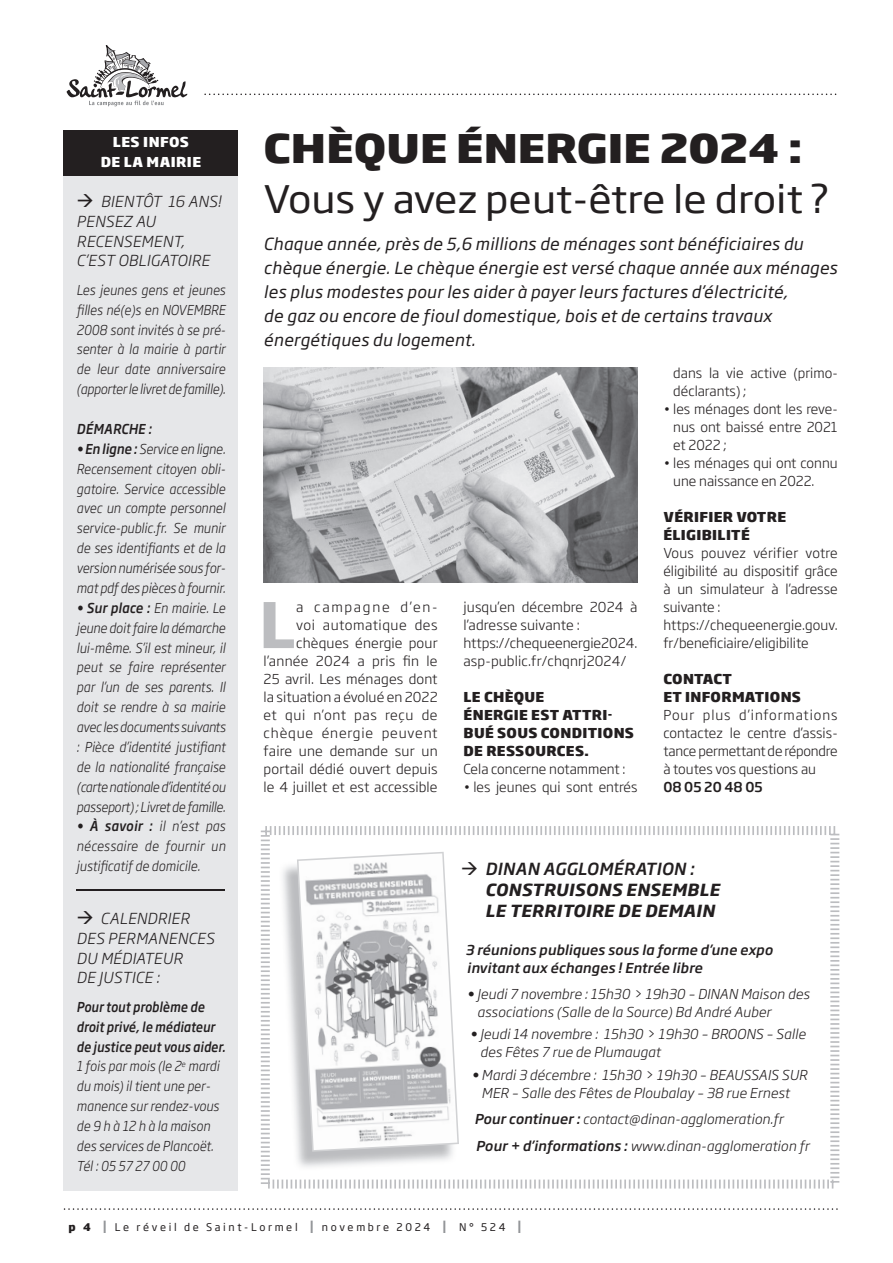
<style>
.page{position:relative;width:893px;height:1263px;background:#fff}
.page>*{position:absolute;margin:0;border:0;box-sizing:border-box;transform-origin:0 0}
.t1{font:700 61.95px "Soho Gothic Pro";color:#bcbdc0}
.t2{font:800 39px "Soho Gothic Pro";color:#231f20;scale:1.08 1}
.t3{font:37.5px "Soho Gothic Pro";color:#231f20;scale:1.08 1}
.t4{font:italic 16.5px/24px "Soho Gothic Pro";letter-spacing:.02em;color:#231f20}
.t5{font:italic 700 16.5px/21px "Soho Gothic Pro";letter-spacing:.025em;color:#231f20}
.t6{font:italic 300 15px/19.8px "Soho Gothic Pro";letter-spacing:.025em;color:#231f20}
.t7{font:italic 300 13.5px/19.8px "Soho Gothic Pro";letter-spacing:.01em;color:#231f20;text-align:justify;scale:.9 1}
.t8{font:300 13.5px/18px "Soho Gothic Pro";color:#231f20}
.t9{font:italic 300 13.5px/18px "Soho Gothic Pro";letter-spacing:.01em;color:#231f20}
.t10{font:800 13.5px/18px "Soho Gothic Pro";letter-spacing:.025em;color:#231f20}
.t11{font:italic 500 13.5px/18px "Soho Gothic Pro";letter-spacing:.01em;color:#231f20}
.t12{font:800 13.5px/19.8px "Soho Gothic Pro";letter-spacing:.035em;color:#fff;text-align:center}
.t13{font:500 13.5px "Soho Gothic Pro";color:#231f20}
.t14{font:italic 500 13.5px "Soho Gothic Pro";letter-spacing:.01em;color:#231f20;scale:.9 1}
.t15{font:10.5px "Soho Gothic Pro";letter-spacing:.25em;color:#231f20}
.s1{font-weight:500}
.s2{font-weight:800}
.s3{font-weight:500;font-size:16.65px;color:#939598}
</style>
<div class="page">
<svg style="left:64px;top:1208px;width:774px;height:2px"></svg>
<svg style="left:66px;top:45px;width:122px;height:62px"></svg>
<svg style="left:204px;top:94px;width:632px;height:1px"></svg>
<div style="left:64px;top:132px;width:174px;height:1059px;background:#e6e7e9"></div>
<div style="left:64px;top:130px;width:174px;height:26px;background:#231f20"></div>
<div style="left:64px;top:150px;width:174px;height:25px;background:#231f20"></div>
<hr style="left:77px;top:890px;width:148px;height:1px;background:#231f20">
<img style="left:264px;top:368px;width:374px;height:215px">
<svg style="left:261px;top:826px;width:578px;height:362px"></svg>
<img style="left:279px;top:855px;width:178px;height:316px">
<svg style="left:297px;top:852px;width:162px;height:300px"></svg>
<p class="t12" style="left:101px;top:131px;width:102px">LES INFOS<br>DE LA MAIRIE</p>
<p class="t6" style="left:77px;top:190px;width:146px">→ BIENTÔT 16 ANS!<br>PENSEZ AU<br>RECENSEMENT,<br>C’EST OBLIGATOIRE</p>
<p class="t7" style="left:77px;top:279px;width:167px">Les jeunes gens et jeunes filles né(e)s en NOVEMBRE 2008 sont invités à se pré&shy;senter à la mairie à partir de leur date anniversaire (apporter le livret de famille).</p>
<p class="t14" style="left:77px;top:418px;width:85px">DÉMARCHE :</p>
<p class="t7" style="left:77px;top:438px;width:167px"><span class="s1">• En ligne :</span> Service en ligne.<br>Recensement citoyen obli&shy;gatoire. Service accessible avec un compte personnel service-public.fr. Se munir de ses identifiants et de la version numérisée sous for&shy;mat pdf des pièces à fournir.</p>
<p class="t7" style="left:77px;top:597px;width:167px"><span class="s1">• Sur place :</span> En mairie. Le jeune doit faire la démarche lui-même. S’il est mineur, il peut se faire représenter par l’un de ses parents. Il doit se rendre à sa mairie avec les documents suivants : Pièce d’identité justifiant de la nationalité française (carte nationale d’identité ou passeport) ; Livret de famille.</p>
<p class="t7" style="left:77px;top:816px;width:167px"><span class="s1">• À savoir :</span> il n’est pas nécessaire de fournir un justificatif de domicile.</p>
<p class="t6" style="left:77px;top:907px;width:139px">→ CALENDRIER<br>DES PERMANENCES<br>DU MÉDIATEUR<br>DE JUSTICE :</p>
<p class="t7" style="left:77px;top:996px;width:167px;text-align:left"><span class="s1">Pour tout problème de droit privé, le médiateur de justice peut vous aider.<br></span>1 fois par mois (le 2<sup>e</sup> mardi du mois) il tient une per&shy;manence sur rendez-vous de 9 h à 12 h à la maison des services de Plancoët.<br>Tél : 05 57 27 00 00</p>
<h2 class="t2" style="left:264px;top:117px;width:500px">CHÈQUE ÉNERGIE 2024 :</h2>
<h3 class="t3" style="left:264px;top:170px;width:526px">Vous y avez peut-être le droit ?</h3>
<p class="t4" style="left:264px;top:231px;width:575px">Chaque année, près de 5,6 millions de ménages sont bénéficiaires du chèque énergie. Le chèque énergie est versé chaque année aux ménages les plus modestes pour les aider à payer leurs factures d’électricité,<br>de gaz ou encore de fioul domestique, bois et de certains travaux énergétiques du logement.</p>
<p class="t8" style="left:264px;top:597px;width:176px;text-align:right">a campagne d’en-<br>voi automatique des chèques énergie pour l’année 2024 a pris fin le<br>25 avril. Les ménages dont la situation a évolué en 2022 et qui n’ont pas reçu de chèque énergie peuvent faire une demande sur un portail dédié ouvert depuis le 4 juillet et est accessible</p>
<p class="t8" style="left:463px;top:597px;width:176px">jusqu’en décembre 2024 à l’adresse suivante : https://chequeenergie2024. asp-public.fr/chqnrj2024/</p>
<h1 class="t1" style="left:259px;top:576px;width:38px">L</h1>
<p class="t10" style="left:464px;top:687px;width:172px">LE CHÈQUE<br>ÉNERGIE EST ATTRI-<br>BUÉ SOUS CONDITIONS<br>DE RESSOURCES.</p>
<p class="t8" style="left:463px;top:759px;width:163px">Cela concerne notamment :</p>
<p class="t8" style="left:463px;top:777px;width:176px">• les jeunes qui sont entrés</p>
<p class="t8" style="left:673px;top:363px;width:166px">dans la vie active (primo&shy;déclarants) ;</p>
<p class="t8" style="left:673px;top:399px;width:166px;text-align:justify;text-indent:-10px">• les ménages dont les reve&shy;nus ont baissé entre 2021 et 2022 ;</p>
<p class="t8" style="left:673px;top:453px;width:166px;text-indent:-10px">• les ménages qui ont connu une naissance en 2022.</p>
<p class="t10" style="left:663px;top:507px;width:124px">VÉRIFIER VOTRE<br>ÉLIGIBILITÉ</p>
<p class="t8" style="left:663px;top:543px;width:176px">Vous pouvez vérifier votre éligibilité au dispositif grâce à un simulateur à l’adresse suivante : https://chequeenergie.gouv. fr/beneficiaire/eligibilite</p>
<p class="t10" style="left:663px;top:669px;width:139px">CONTACT<br>ET INFORMATIONS</p>
<p class="t8" style="left:663px;top:705px;width:176px;text-align:justify">Pour plus d’informations contactez le centre d’assis&shy;tance permettant de répondre à toutes vos questions au</p>
<p class="t13" style="left:663px;top:776px;width:101px">08 05 20 48 05</p>
<p class="t5" style="left:485px;top:858px;width:236px;text-indent:-24px">→ <span class="s1">DINAN AGGLOMÉRATION :<br></span>CONSTRUISONS ENSEMBLE<br>LE TERRITOIRE DE DEMAIN</p>
<p class="t11" style="left:465px;top:940px;width:309px">3 réunions publiques sous la forme d’une expo invitant aux échanges ! Entrée libre</p>
<p class="t9" style="left:477px;top:984px;width:334px;text-indent:-10px">• Jeudi 7 novembre : 15h30 &gt; 19h30 – DINAN Maison des associations (Salle de la Source) Bd André Auber</p>
<p class="t9" style="left:480px;top:1024px;width:327px;text-indent:-10px">• Jeudi 14 novembre : 15h30 &gt; 19h30 – BROONS – Salle des Fêtes 7 rue de Plumaugat</p>
<p class="t9" style="left:471px;top:1065px;width:337px;text-align:center">• Mardi 3 décembre : 15h30 &gt; 19h30 – BEAUSSAIS SUR<br>MER – Salle des Fêtes de Ploubalay – 38 rue Ernest</p>
<p class="t9" style="left:474px;top:1105px;width:336px;line-height:26.5px"><span class="s1">Pour continuer :</span> contact@dinan-agglomeration.fr<br><span class="s1">Pour + d’informations :</span> www.dinan-agglomeration fr</p>
<p class="t15" style="left:68px;top:1219px;width:455px"><span class="s2">p 4</span> <span class="s3">I</span> Le réveil de Saint-Lormel <span class="s3">I</span> novembre 2024 <span class="s3">I</span> N° 524 <span class="s3">I</span></p>
</div>
